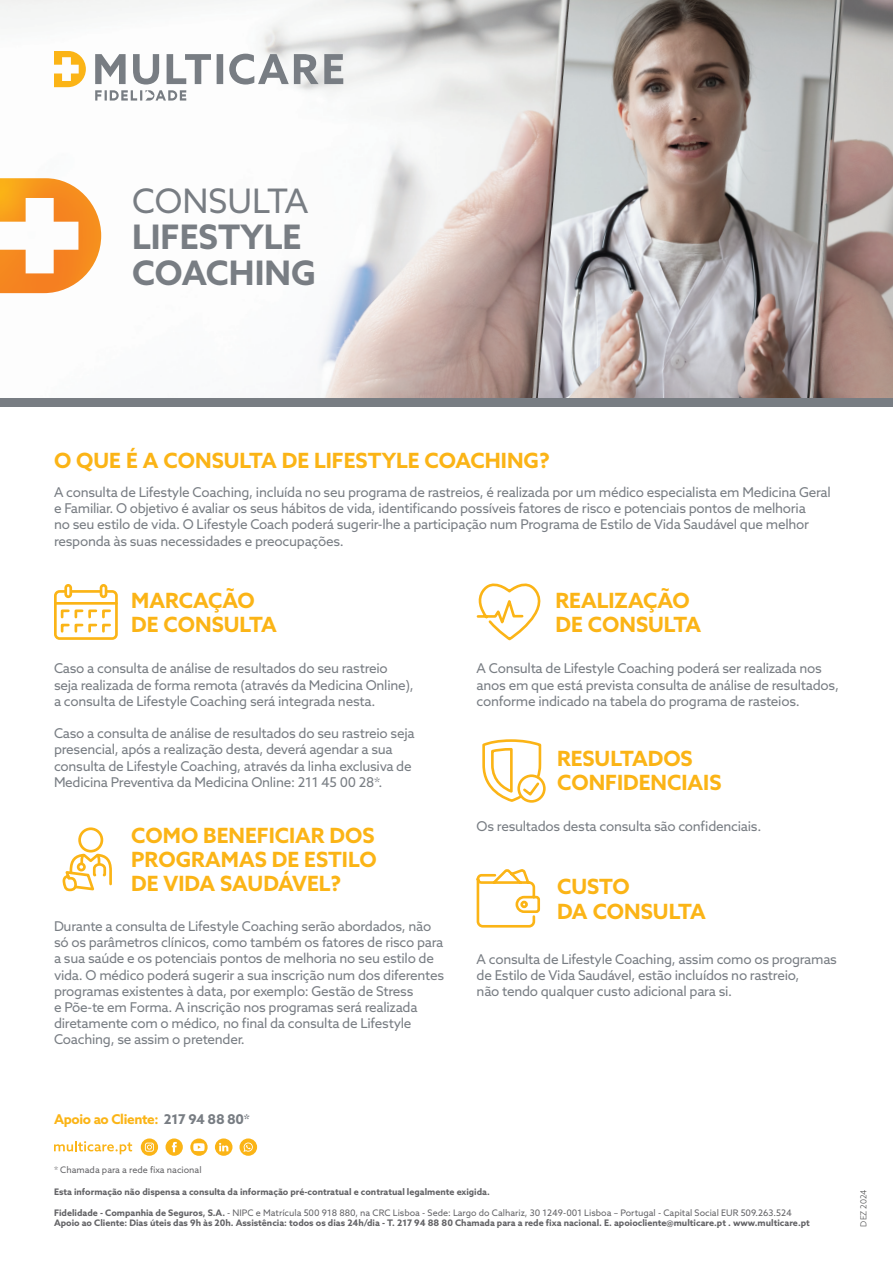
<style>
.page{position:relative;width:893px;height:1263px;background:#fff}
.page>*{position:absolute;margin:0;border:0;box-sizing:border-box;transform-origin:0 0}
.t1{font:700 33.75px/36px "Azo Sans";color:#787d83}
.t2{font:33.75px "Azo Sans";color:#787d83}
.t3{font:700 21px/24px "Azo Sans";color:#fbb416}
.t4{font:13.5px/16.2px "Azo Sans";letter-spacing:-.02em;color:#787d83}
.t5{font:700 13.5px "Azo Sans";letter-spacing:-.025em;color:#fbb416}
.t6{font:700 9px/10.5px "Azo Sans";color:#636366}
.t7{font:9px "Azo Sans";color:#636366}
.t8{font:300 8.25px "Azo Sans";color:#3e3e3f}
.s1{color:#787d83}
.s2{font-weight:400}
</style>
<div class="page">
<img style="left:0;top:0;width:893px;height:398px">
<img style="left:0;top:178px;width:101px;height:115px">
<svg style="left:95px;top:54px;width:248px;height:47px"></svg>
<svg style="left:54px;top:51px;width:32px;height:36px"></svg>
<svg style="left:476px;top:583px;width:65px;height:56px"></svg>
<div style="left:54px;top:590px;width:64px;height:50px;border:3px solid #fbb416;border-radius:4px"></div>
<div style="left:100px;top:584px;width:7px;height:14px;border:3px solid #fbb416;border-radius:3px"></div>
<div style="left:64px;top:584px;width:8px;height:14px;border:3px solid #fbb416;border-radius:3px"></div>
<hr style="left:55px;top:602px;width:61px;height:3px;background:#fbb416">
<svg style="left:60px;top:609px;width:51px;height:24px"></svg>
<svg style="left:63px;top:827px;width:49px;height:65px"></svg>
<svg style="left:476px;top:869px;width:65px;height:59px"></svg>
<div style="left:0;top:398px;width:893px;height:8px;background:#787d83"></div>
<svg style="left:482px;top:739px;width:64px;height:64px"></svg>
<svg style="left:54px;top:1141px;width:78px;height:13px"></svg>
<svg style="left:166px;top:1138px;width:17px;height:18px"></svg>
<svg style="left:141px;top:1138px;width:17px;height:18px"></svg>
<svg style="left:190px;top:1138px;width:18px;height:18px"></svg>
<svg style="left:215px;top:1138px;width:17px;height:18px"></svg>
<svg style="left:239px;top:1138px;width:18px;height:18px"></svg>
<h1 class="t2" style="left:132px;top:178px;width:178px">CONSULTA</h1>
<h1 class="t1" style="left:132px;top:218px;width:185px">LIFESTYLE<br>COACHING</h1>
<h2 class="t3" style="left:54px;top:448px;width:497px">O QUE É A CONSULTA DE LIFESTYLE COACHING?</h2>
<p class="t4" style="left:54px;top:484px;width:778px">A consulta de Lifestyle Coaching, incluída no seu programa de rastreios, é realizada por um médico especialista em Medicina Geral e Familiar. O objetivo é avaliar os seus hábitos de vida, identificando possíveis fatores de risco e potenciais pontos de melhoria<br>no seu estilo de vida. O Lifestyle Coach poderá sugerir-lhe a participação num Programa de Estilo de Vida Saudável que melhor responda às suas necessidades e preocupações.</p>
<h2 class="t3" style="left:131px;top:588px;width:147px">MARCAÇÃO<br>DE CONSULTA</h2>
<h2 class="t3" style="left:556px;top:588px;width:147px">REALIZAÇÃO<br>DE CONSULTA</h2>
<p class="t4" style="left:54px;top:660px;width:361px">Caso a consulta de análise de resultados do seu rastreio seja realizada de forma remota (através da Medicina Online), a consulta de Lifestyle Coaching será integrada nesta.</p>
<p class="t4" style="left:54px;top:725px;width:362px">Caso a consulta de análise de resultados do seu rastreio seja presencial, após a realização desta, deverá agendar a sua consulta de Lifestyle Coaching, através da linha exclusiva de Medicina Preventiva da Medicina Online: 211 45 00 28*.</p>
<h2 class="t3" style="left:131px;top:823px;width:247px;text-align:justify">COMO BENEFICIAR DOS PROGRAMAS DE ESTILO DE VIDA SAUDÁVEL?</h2>
<p class="t4" style="left:54px;top:918px;width:392px">Durante a consulta de Lifestyle Coaching serão abordados, não só os parâmetros clínicos, como também os fatores de risco para a sua saúde e os potenciais pontos de melhoria no seu estilo de vida. O médico poderá sugerir a sua inscrição num dos diferentes programas existentes à data, por exemplo: Gestão de Stress<br>e Põe-te em Forma. A inscrição nos programas será realizada diretamente com o médico, no final da consulta de Lifestyle Coaching, se assim o pretender.</p>
<p class="t4" style="left:477px;top:660px;width:364px">A Consulta de Lifestyle Coaching poderá ser realizada nos anos em que está prevista consulta de análise de resultados, conforme indicado na tabela do programa de rasteios.</p>
<h2 class="t3" style="left:557px;top:746px;width:166px">RESULTADOS<br>CONFIDENCIAIS</h2>
<p class="t4" style="left:477px;top:818px;width:286px">Os resultados desta consulta são confidenciais.</p>
<h2 class="t3" style="left:557px;top:873px;width:150px;line-height:25.5px">CUSTO<br>DA CONSULTA</h2>
<p class="t4" style="left:477px;top:951px;width:362px">A consulta de Lifestyle Coaching, assim como os programas de Estilo de Vida Saudável, estão incluídos no rastreio,<br>não tendo qualquer custo adicional para si.</p>
<p class="t5" style="left:54px;top:1110px;width:197px">Apoio ao Cliente: <span class="s1">217 94 88 80*</span></p>
<p class="t7" style="left:54px;top:1164px;width:149px">* Chamada para a rede fixa nacional</p>
<p class="t6" style="left:54px;top:1186px;width:437px">Esta informação não dispensa a consulta da informação pré-contratual e contratual legalmente exigida.</p>
<p class="t6" style="left:54px;top:1207px;width:757px">Fidelidade - Companhia de Seguros, S.A. <span class="s2">- NIPC e Matrícula 500 918 880, na CRC Lisboa - Sede: Largo do Calhariz, 30 1249-001 Lisboa – Portugal - Capital Social EUR 509.263.524<br></span>Apoio ao Cliente: Dias úteis das 9h às 20h. Assistência: todos os dias 24h/dia - T. 217 94 88 80 Chamada para a rede fixa nacional. E. apoiocliente@multicare.pt . www.multicare.pt</p>
<p class="t8" style="left:858px;top:1226px;width:39px;rotate:-90deg">DEZ 2024</p>
</div>
